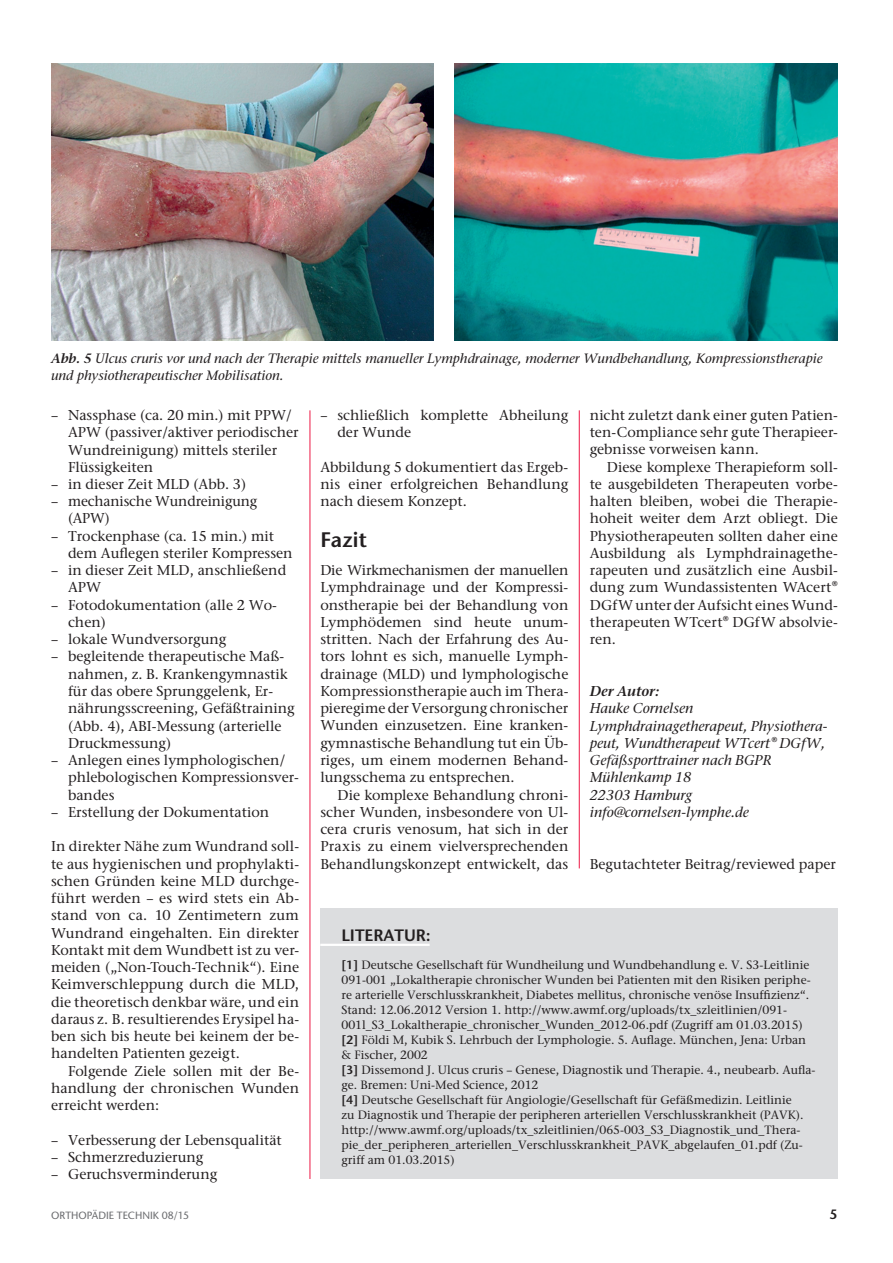
<style>
.page{position:relative;width:893px;height:1263px;background:#fff}
.page>*{position:absolute;margin:0;border:0;box-sizing:border-box;transform-origin:0 0}
.t1{font:600 21px "Stone Sans ITC Std";color:#231f20}
.t2{font:600 16.5px "Stone Sans ITC Std";color:#231f20}
.t3{font:500 14.25px/17.2px "Stone Ser ITC Std";color:#231f20}
.t4{font:italic 500 14.25px/17.2px "Stone Ser ITC Std";color:#231f20}
.t5{font:italic 600 14.25px "Stone Ser ITC Std";color:#231f20}
.t6{font:italic 500 13.5px/17.2px "Stone Ser ITC Std";color:#231f20}
.t7{font:600 13.5px "Stone Sans ITC Std";color:#231f20}
.t8{font:500 12px/15px "Stone Ser ITC Std";color:#231f20}
.t9{font:500 10.5px "Stone Sans ITC Std";color:#6c6d70}
.s1{font-weight:600}
.s2{font-family:"Stone Sans ITC Std";font-weight:600}
</style>
<div class="page">
<hr style="left:579px;top:410px;width:1px;height:458px;background:#ed1845">
<hr style="left:310px;top:410px;width:1px;height:769px;background:#ed1845">
<img style="left:51px;top:64px;width:383px;height:277px">
<img style="left:454px;top:64px;width:383px;height:277px">
<div style="left:320px;top:908px;width:518px;height:271px;background:#dcdddf"></div>
<hr style="left:320px;top:944px;width:110px;height:2px;background:#fff">
<p class="t6" style="left:51px;top:350px;width:773px"><span class="s1">Abb. 5</span> Ulcus cruris vor und nach der Therapie mittels manueller Lymphdrainage, moderner Wundbehandlung, Kompressionstherapie und physiotherapeutischer Mobilisation.</p>
<p class="t3" style="left:68px;top:406px;width:232px;text-indent:-17px">– Nassphase (ca. 20 min.) mit PPW/<br>APW (passiver/aktiver periodischer<br>Wundreinigung) mittels steriler<br>Flüssigkeiten</p>
<p class="t3" style="left:51px;top:475px;width:197px">– in dieser Zeit MLD (Abb. 3)</p>
<p class="t3" style="left:68px;top:492px;width:191px;text-indent:-17px">– mechanische Wundreinigung (APW)</p>
<p class="t3" style="left:68px;top:527px;width:226px;text-indent:-17px">– Trockenphase (ca. 15 min.) mit dem Auflegen steriler Kompressen</p>
<p class="t3" style="left:68px;top:561px;width:220px;text-indent:-17px">– in dieser Zeit MLD, anschließend<br>APW</p>
<p class="t3" style="left:68px;top:596px;width:210px;text-indent:-17px">– Fotodokumentation (alle 2 Wo&shy;chen)</p>
<p class="t3" style="left:51px;top:630px;width:177px">– lokale Wundversorgung</p>
<p class="t3" style="left:68px;top:648px;width:228px;text-indent:-17px">– begleitende therapeutische Maß&shy;nahmen, z. B. Krankengymnastik für das obere Sprunggelenk, Er&shy;nährungsscreening, Gefäßtraining (Abb. 4), ABI-Messung (arterielle<br>Druckmessung)</p>
<p class="t3" style="left:68px;top:751px;width:232px;text-indent:-17px">– Anlegen eines lymphologischen/ phlebologischen Kompressionsver&shy;bandes</p>
<p class="t3" style="left:51px;top:803px;width:220px">– Erstellung der Dokumentation</p>
<p class="t3" style="left:51px;top:838px;width:250px;text-align:justify">In direkter Nähe zum Wundrand soll&shy;te aus hygienischen und prophylakti&shy;schen Gründen keine MLD durchge&shy;führt werden – es wird stets ein Ab&shy;stand von ca. 10 Zentimetern zum Wundrand eingehalten. Ein direkter Kontakt mit dem Wundbett ist zu ver&shy;meiden („Non-Touch-Technik“). Eine Keimverschleppung durch die MLD, die theoretisch denkbar wäre, und ein daraus z. B. resultierendes Erysipel ha&shy;ben sich bis heute bei keinem der be&shy;handelten Patienten gezeigt.</p>
<p class="t3" style="left:51px;top:1062px;width:250px;text-align:justify;text-indent:17px">Folgende Ziele sollen mit der Be&shy;handlung der chronischen Wunden erreicht werden:</p>
<p class="t3" style="left:51px;top:1131px;width:232px">– Verbesserung der Lebensqualität</p>
<p class="t3" style="left:51px;top:1148px;width:154px">– Schmerzreduzierung</p>
<p class="t3" style="left:51px;top:1165px;width:168px">– Geruchsverminderung</p>
<p class="t3" style="left:337px;top:406px;width:233px;text-indent:-17px">– schließlich komplette Abheilung der Wunde</p>
<p class="t3" style="left:320px;top:458px;width:250px;text-align:justify">Abbildung 5 dokumentiert das Ergeb&shy;nis einer erfolgreichen Behandlung nach diesem Konzept.</p>
<h1 class="t1" style="left:320px;top:527px;width:48px">Fazit</h1>
<p class="t3" style="left:320px;top:561px;width:250px;text-align:justify">Die Wirkmechanismen der manuellen Lymphdrainage und der Kompressi&shy;onstherapie bei der Behandlung von Lymphödemen sind heute unum&shy;stritten. Nach der Erfahrung des Au&shy;tors lohnt es sich, manuelle Lymph&shy;drainage (MLD) und lymphologische Kompressionstherapie auch im Thera&shy;pieregime der Versorgung chronischer Wunden einzusetzen. Eine kranken&shy;gymnastische Behandlung tut ein Üb&shy;riges, um einem modernen Behand&shy;lungsschema zu entsprechen.</p>
<p class="t3" style="left:320px;top:786px;width:250px;text-align:justify;text-indent:17px">Die komplexe Behandlung chroni&shy;scher Wunden, insbesondere von Ul&shy;cera cruris venosum, hat sich in der Praxis zu einem vielversprechenden Behandlungskonzept entwickelt, das</p>
<p class="t3" style="left:590px;top:406px;width:250px;text-align:justify">nicht zuletzt dank einer guten Patien&shy;ten-Compliance sehr gute Therapieer&shy;gebnisse vorweisen kann.</p>
<p class="t3" style="left:590px;top:458px;width:250px;text-align:justify;text-indent:17px">Diese komplexe Therapieform soll&shy;te ausgebildeten Therapeuten vorbe&shy;halten bleiben, wobei die Therapie&shy;hoheit weiter dem Arzt obliegt. Die Physiotherapeuten sollten daher eine Ausbildung als Lymphdrainagethe&shy;rapeuten und zusätzlich eine Ausbil&shy;dung zum Wundassistenten WAcert® DGfW unter der Aufsicht eines Wund&shy;therapeuten WTcert® DGfW absolvie&shy;ren.</p>
<p class="t5" style="left:590px;top:682px;width:71px">Der Autor:</p>
<p class="t4" style="left:590px;top:700px;width:239px">Hauke Cornelsen<br>Lymphdrainagetherapeut, Physiothera&shy;peut, Wundtherapeut WTcert® DGfW,<br>Gefäßsporttrainer nach BGPR<br>Mühlenkamp 18<br>22303 Hamburg info@cornelsen-lymphe.de</p>
<p class="t3" style="left:590px;top:855px;width:248px">Begutachteter Beitrag/reviewed paper</p>
<p class="t2" style="left:342px;top:925px;width:91px">LITERATUR:</p>
<p class="t8" style="left:342px;top:957px;width:476px"><span class="s2">[1]</span> Deutsche Gesellschaft für Wundheilung und Wundbehandlung e. V. S3-Leitlinie 091-001 „Lokaltherapie chronischer Wunden bei Patienten mit den Risiken periphe&shy;re arterielle Verschlusskrankheit, Diabetes mellitus, chronische venöse Insuffizienz“.<br>Stand: 12.06.2012 Version 1. http://www.awmf.org/uploads/tx_szleitlinien/091- 001l_S3_Lokaltherapie_chronischer_Wunden_2012-06.pdf (Zugriff am 01.03.2015) <span class="s2">[2]</span> Földi M, Kubik S. Lehrbuch der Lymphologie. 5. Auflage. München, Jena: Urban &amp; Fischer, 2002<br><span class="s2">[3]</span> Dissemond J. Ulcus cruris – Genese, Diagnostik und Therapie. 4., neubearb. Aufla&shy;ge. Bremen: Uni-Med Science, 2012<br><span class="s2">[4]</span> Deutsche Gesellschaft für Angiologie/Gesellschaft für Gefäßmedizin. Leitlinie<br>zu Diagnostik und Therapie der peripheren arteriellen Verschlusskrankheit (PAVK). http://www.awmf.org/uploads/tx_szleitlinien/065-003_S3_Diagnostik_und_Thera&shy;pie_der_peripheren_arteriellen_Verschlusskrankheit_PAVK_abgelaufen_01.pdf (Zu&shy;griff am 01.03.2015)</p>
<p class="t9" style="left:51px;top:1209px;width:140px">ORTHOPÄDIE TECHNIK 08/15</p>
<p class="t7" style="left:829px;top:1206px;width:10px">5</p>
</div>
